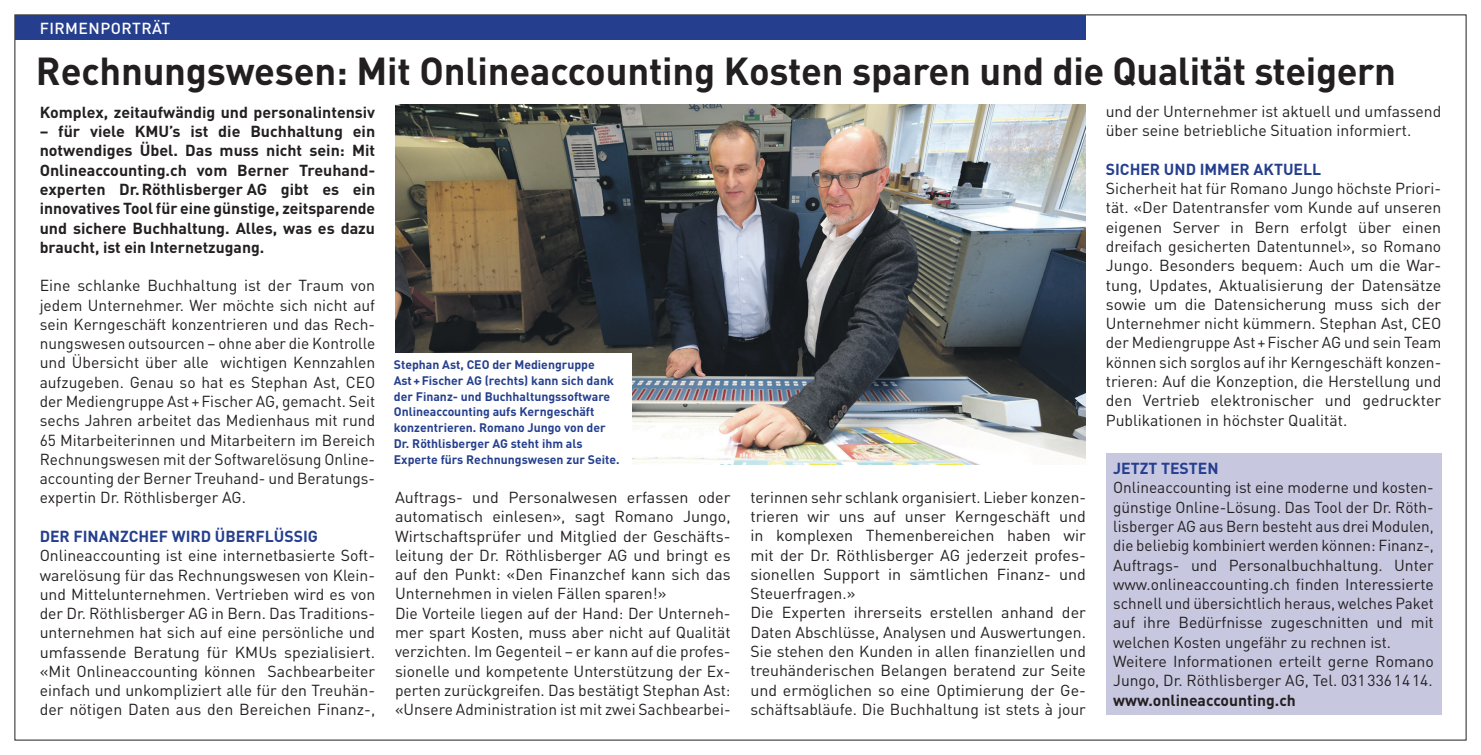
<style>
.page{position:relative;width:1481px;height:755px;background:#fff}
.page>*{position:absolute;margin:0;border:0;box-sizing:border-box;transform-origin:0 0}
.t1{font:700 38.5px "DIN";letter-spacing:-.005em;color:#231f20}
.t2{font:15.75px/19.2px "DIN";color:#231f20}
.t3{font:700 15.75px/19.2px "DIN";color:#231f20;text-align:justify}
.t4{font:700 15.75px "DIN";color:#253f8e}
.t5{font:500 15.75px "DIN";letter-spacing:.03em;color:#fff}
.t6{font:700 12.25px/15.8px "DIN";color:#253f8e}
</style>
<div class="page">
<img style="left:395px;top:104px;width:691px;height:360px">
<div style="left:15px;top:15px;width:1071px;height:25px;background:#253f8e"></div>
<div style="left:394px;top:353px;width:238px;height:114px;background:#fff"></div>
<div style="left:1106px;top:453px;width:335px;height:261px;background:#c7c7e0"></div>
<p class="t5" style="left:40px;top:18px;width:132px">FIRMENPORTRÄT</p>
<h1 class="t1" style="left:36px;top:46px;width:1361px">Rechnungswesen: Mit Onlineaccounting Kosten sparen und die Qualität steigern</h1>
<p class="t3" style="left:40px;top:102px;width:337px">Komplex, zeitaufwändig und personalintensiv</p>
<p class="t3" style="left:40px;top:121px;width:337px">– für viele KMU’s ist die Buchhaltung ein notwendiges Übel. Das muss nicht sein: Mit Onlineaccounting.ch vom Berner Treuhand&shy;experten Dr.Röthlisberger AG gibt es ein innovatives Tool für eine günstige, zeitsparende und sichere Buchhaltung. Alles, was es dazu braucht, ist ein Internetzugang.</p>
<p class="t2" style="left:40px;top:275px;width:337px;text-align:justify">Eine schlanke Buchhaltung ist der Traum von jedem Unternehmer. Wer möchte sich nicht auf sein Kerngeschäft konzentrieren und das Rech&shy;nungswesen outsourcen – ohne aber die Kontrolle und Übersicht über alle wichtigen Kennzahlen aufzugeben. Genau so hat es Stephan Ast, CEO der Mediengruppe Ast+Fischer AG, gemacht. Seit sechs Jahren arbeitet das Medienhaus mit rund 65 Mitarbeiterinnen und Mitarbeitern im Bereich Rechnungswesen mit der Softwarelösung Online&shy;accounting der Berner Treuhand- und Beratungs&shy;expertin Dr. Röthlisberger AG.</p>
<p class="t4" style="left:40px;top:525px;width:280px">DER FINANZCHEF WIRD ÜBERFLÜSSIG</p>
<p class="t2" style="left:40px;top:545px;width:337px;text-align:justify">Onlineaccounting ist eine internetbasierte Soft&shy;warelösung für das Rechnungswesen von Klein&shy;und Mittelunternehmen. Vertrieben wird es von der Dr. Röthlisberger AG in Bern. Das Traditions&shy;unternehmen hat sich auf eine persönliche und umfassende Beratung für KMUs spezialisiert. «Mit Onlineaccounting können Sachbearbeiter einfach und unkompliziert alle für den Treuhän&shy;der nötigen Daten aus den Bereichen Finanz-,</p>
<p class="t2" style="left:1106px;top:101px;width:337px">und der Unternehmer ist aktuell und umfassend über seine betriebliche Situation informiert.</p>
<p class="t4" style="left:1106px;top:159px;width:217px">SICHER UND IMMER AKTUELL</p>
<p class="t2" style="left:1106px;top:178px;width:337px;text-align:justify">Sicherheit hat für Romano Jungo höchste Priori&shy;tät. «Der Datentransfer vom Kunde auf unseren eigenen Server in Bern erfolgt über einen dreifach gesicherten Datentunnel», so Romano Jungo. Besonders bequem: Auch um die War&shy;tung, Updates, Aktualisierung der Datensätze sowie um die Datensicherung muss sich der Unternehmer nicht kümmern. Stephan Ast, CEO der Mediengruppe Ast+Fischer AG und sein Team können sich sorglos auf ihr Kerngeschäft konzen&shy;trieren: Auf die Konzeption, die Herstellung und den Vertrieb elektronischer und gedruckter Publikationen in höchster Qualität.</p>
<p class="t6" style="left:394px;top:356px;width:227px">Stephan Ast, CEO der Mediengruppe Ast+Fischer AG (rechts) kann sich dank der Finanz- und Buchhaltungssoftware Onlineaccounting aufs Kerngeschäft konzentrieren. Romano Jungo von der Dr. Röthlisberger AG steht ihm als Experte fürs Rechnungswesen zur Seite.</p>
<p class="t4" style="left:1113px;top:458px;width:107px">JETZT TESTEN</p>
<p class="t2" style="left:1113px;top:477px;width:322px">Onlineaccounting ist eine moderne und kosten&shy;günstige Online-Lösung. Das Tool der Dr. Röth&shy;lisberger AG aus Bern besteht aus drei Modulen, die beliebig kombiniert werden können: Finanz-, Auftrags- und Personalbuchhaltung. Unter www.onlineaccounting.ch finden Interessierte schnell und übersichtlich heraus, welches Paket auf ihre Bedürfnisse zugeschnitten und mit welchen Kosten ungefähr zu rechnen ist.<br>Weitere Informationen erteilt gerne Romano Jungo, Dr. Röthlisberger AG, Tel. 0313361414.</p>
<p class="t3" style="left:1113px;top:689px;width:184px">www.onlineaccounting.ch</p>
<p class="t2" style="left:395px;top:487px;width:337px">Auftrags- und Personalwesen erfassen oder automatisch einlesen», sagt Romano Jungo, Wirtschaftsprüfer und Mitglied der Geschäfts&shy;leitung der Dr. Röthlisberger AG und bringt es auf den Punkt: «Den Finanzchef kann sich das Unternehmen in vielen Fällen sparen!»<br>Die Vorteile liegen auf der Hand: Der Unterneh&shy;mer spart Kosten, muss aber nicht auf Qualität verzichten. Im Gegenteil – er kann auf die profes&shy;sionelle und kompetente Unterstützung der Ex&shy;perten zurückgreifen. Das bestätigt Stephan Ast: «Unsere Administration ist mit zwei Sachbearbei-</p>
<p class="t2" style="left:750px;top:487px;width:337px">terinnen sehr schlank organisiert. Lieber konzen&shy;trieren wir uns auf unser Kerngeschäft und in komplexen Themenbereichen haben wir mit der Dr. Röthlisberger AG jederzeit profes&shy;sionellen Support in sämtlichen Finanz- und Steuerfragen.»<br>Die Experten ihrerseits erstellen anhand der Daten Abschlüsse, Analysen und Auswertungen.<br>Sie stehen den Kunden in allen finanziellen und treuhänderischen Belangen beratend zur Seite und ermöglichen so eine Optimierung der Ge&shy;schäftsabläufe. Die Buchhaltung ist stets à jour</p>
</div>
